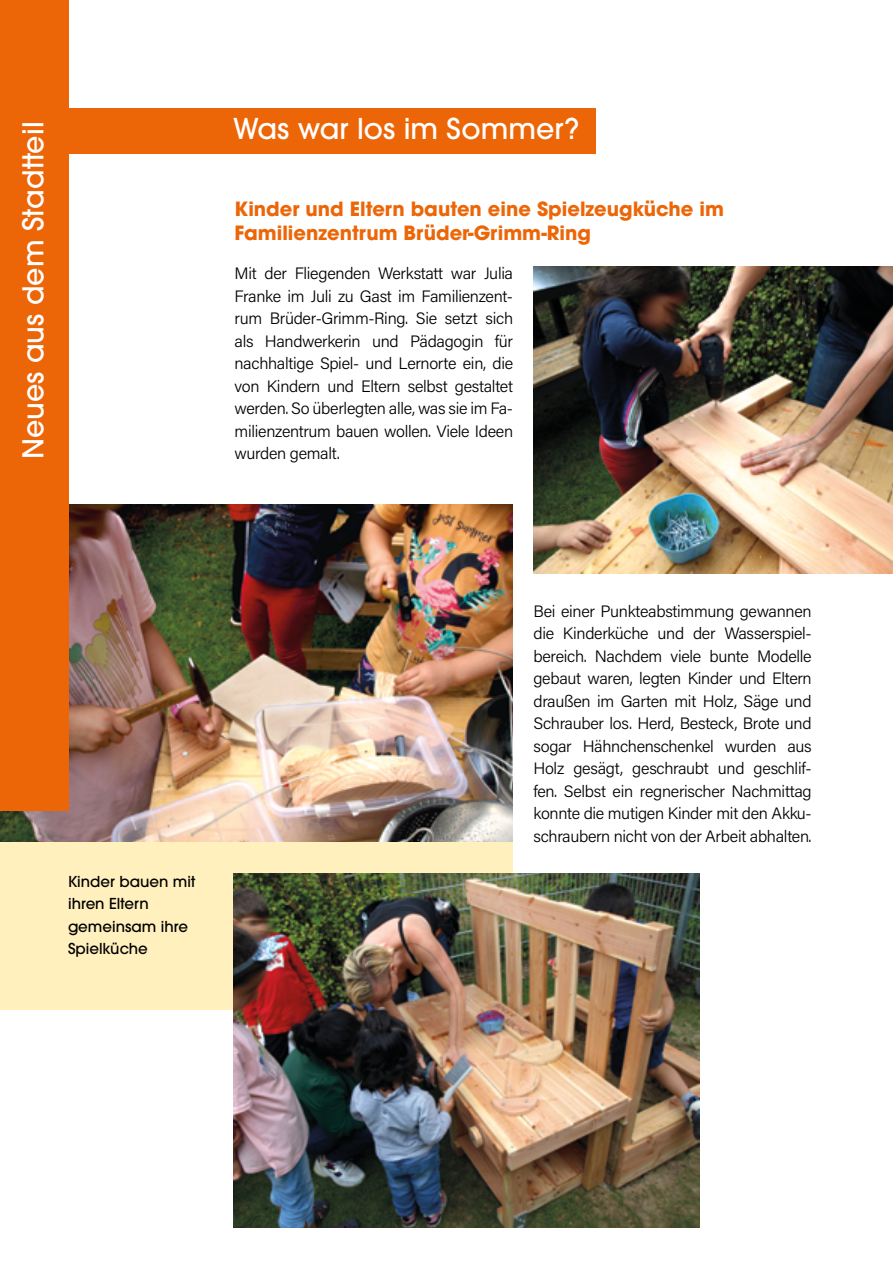
<style>
.page{position:relative;width:893px;height:1263px;background:#fff}
.page>*{position:absolute;margin:0;border:0;box-sizing:border-box;transform-origin:0 0}
.t1{font:500 28.5px "ITC Avant Garde Pro";color:#fff}
.t2{font:700 19.5px/24px "ITC Avant Garde Pro";color:#ec6608}
.t3{font:16.5px/22.5px "Acumin Variable Concept";letter-spacing:-.02em;color:#000;text-align:justify}
.t4{font:500 15px/22.5px "ITC Avant Garde Pro";color:#000}
</style>
<div class="page">
<div style="left:0;top:796px;width:512px;height:214px;background:#fff0be"></div>
<img style="left:0;top:504px;width:512px;height:338px">
<div style="left:0;top:108px;width:595px;height:45px;background:#ec6608"></div>
<div style="left:0;top:0;width:68px;height:810px;background:#ec6608"></div>
<img style="left:234px;top:874px;width:465px;height:353px">
<img style="left:534px;top:267px;width:359px;height:306px">
<h1 class="t1" style="left:15px;top:459px;width:339px;rotate:-90deg">Neues aus dem Stadtteil</h1>
<h1 class="t1" style="left:233px;top:111px;width:348px">Was war los im Sommer?</h1>
<p class="t2" style="left:235px;top:197px;width:491px">Kinder und Eltern bauten eine Spielzeugküche im<br>Familienzentrum Brüder-Grimm-Ring</p>
<p class="t3" style="left:235px;top:261px;width:280px">Mit der Fliegenden Werkstatt war Julia Franke im Juli zu Gast im Familienzent&shy;rum Brüder-Grimm-Ring. Sie setzt sich als Handwerkerin und Pädagogin für nachhaltige Spiel- und Lernorte ein, die von Kindern und Eltern selbst gestaltet werden. So überlegten alle, was sie im Fa&shy;milienzentrum bauen wollen. Viele Ideen wurden gemalt.</p>
<p class="t4" style="left:68px;top:870px;width:129px">Kinder bauen mit ihren Eltern gemeinsam ihre<br>Spielküche</p>
<p class="t3" style="left:533px;top:599px;width:280px">Bei einer Punkteabstimmung gewannen die Kinderküche und der Wasserspiel&shy;bereich. Nachdem viele bunte Modelle gebaut waren, legten Kinder und Eltern draußen im Garten mit Holz, Säge und Schrauber los. Herd, Besteck, Brote und sogar Hähnchenschenkel wurden aus Holz gesägt, geschraubt und geschlif&shy;fen. Selbst ein regnerischer Nachmittag konnte die mutigen Kinder mit den Akku&shy;schraubern nicht von der Arbeit abhalten.</p>
</div>
